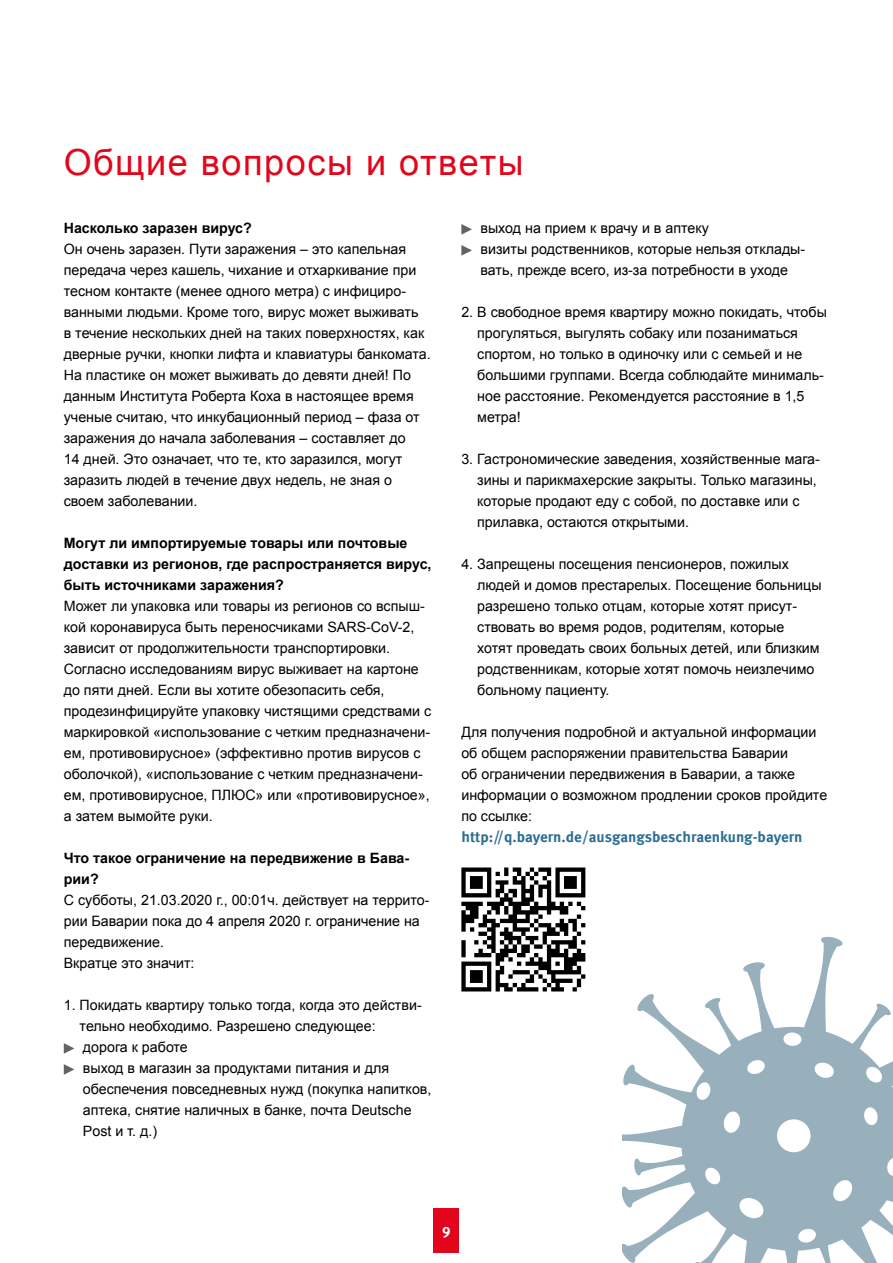
<style>
.page{position:relative;width:893px;height:1263px;background:#fff}
.page>*{position:absolute;margin:0;border:0;box-sizing:border-box;transform-origin:0 0}
.t1{font:36px "Arial";letter-spacing:.04em;color:#e3051b}
.t2{font:700 15px "Meta IGM";color:#2b6e92}
.t3{font:700 15px "Meta IGM";color:#fff}
.t4{font:14.25px/21px "Arial";color:#000}
.t5{font:700 14.25px/21px "Arial";color:#000}
</style>
<div class="page">
<div style="left:434px;top:1208px;width:25px;height:44px;background:#e3051b"></div>
<svg style="left:64px;top:1043px;width:10px;height:11px"></svg>
<svg style="left:64px;top:1064px;width:10px;height:11px"></svg>
<svg style="left:461px;top:224px;width:11px;height:11px"></svg>
<svg style="left:461px;top:245px;width:11px;height:11px"></svg>
<svg style="left:461px;top:867px;width:124px;height:124px"></svg>
<svg style="left:622px;top:936px;width:271px;height:327px"></svg>
<div style="left:777px;top:1119px;width:33px;height:33px;background:#fff;border-radius:50%"></div>
<svg style="left:738px;top:1196px;width:27px;height:23px"></svg>
<svg style="left:832px;top:1178px;width:21px;height:25px"></svg>
<svg style="left:863px;top:1106px;width:15px;height:20px"></svg>
<svg style="left:746px;top:1059px;width:20px;height:16px"></svg>
<svg style="left:723px;top:1111px;width:18px;height:23px"></svg>
<svg style="left:814px;top:1061px;width:21px;height:18px"></svg>
<svg style="left:865px;top:1066px;width:18px;height:18px"></svg>
<svg style="left:696px;top:1081px;width:15px;height:20px"></svg>
<svg style="left:797px;top:1228px;width:20px;height:15px"></svg>
<svg style="left:886px;top:1157px;width:7px;height:19px"></svg>
<div style="left:783px;top:1032px;width:19px;height:14px;background:#fff;border-radius:50%"></div>
<svg style="left:704px;top:1166px;width:17px;height:19px"></svg>
<h1 class="t1" style="left:64px;top:139px;width:461px">Общие вопросы и ответы</h1>
<p class="t5" style="left:64px;top:218px;width:190px">Насколько заразен вирус?</p>
<p class="t4" style="left:64px;top:239px;width:368px">Он очень заразен. Пути заражения – это капельная передача через кашель, чихание и отхаркивание при тесном контакте (менее одного метра) с инфициро&shy;ванными людьми. Кроме того, вирус может выживать<br>в течение нескольких дней на таких поверхностях, как дверные ручки, кнопки лифта и клавиатуры банкомата.<br>На пластике он может выживать до девяти дней! По данным Института Роберта Коха в настоящее время ученые считаю, что инкубационный период – фаза от заражения до начала заболевания – составляет до<br>14 дней. Это означает, что те, кто заразился, могут заразить людей в течение двух недель, не зная о своем заболевании.</p>
<p class="t5" style="left:64px;top:533px;width:369px">Могут ли импортируемые товары или почтовые доставки из регионов, где распространяется вирус, быть источниками заражения?</p>
<p class="t4" style="left:64px;top:596px;width:369px">Может ли упаковка или товары из регионов со вспыш&shy;кой коронавируса быть переносчиками SARS-CoV-2, зависит от продолжительности транспортировки.<br>Согласно исследованиям вирус выживает на картоне до пяти дней. Если вы хотите обезопасить себя, продезинфицируйте упаковку чистящими средствами с маркировкой «использование с четким предназначени&shy;ем, противовирусное» (эффективно против вирусов с оболочкой), «использование с четким предназначени&shy;ем, противовирусное, ПЛЮС» или «противовирусное», а затем вымойте руки.</p>
<p class="t5" style="left:64px;top:848px;width:347px">Что такое ограничение на передвижение в Бава&shy;рии?</p>
<p class="t4" style="left:64px;top:890px;width:367px">С субботы, 21.03.2020 г., 00:01ч. действует на террито&shy;рии Баварии пока до 4 апреля 2020 г. ограничение на передвижение.<br>Вкратце это значит:</p>
<p class="t4" style="left:80px;top:995px;width:353px;text-indent:-16px">1. Покидать квартиру только тогда, когда это действи&shy;тельно необходимо. Разрешено следующее:<br>дорога к работе<br>выход в магазин за продуктами питания и для обеспечения повседневных нужд (покупка напитков, аптека, снятие наличных в банке, почта Deutsche Post и т. д.)</p>
<p class="t4" style="left:480px;top:218px;width:326px">выход на прием к врачу и в аптеку<br>визиты родственников, которые нельзя отклады&shy;вать, прежде всего, из-за потребности в уходе</p>
<p class="t4" style="left:477px;top:302px;width:351px;text-indent:-16px">2. В свободное время квартиру можно покидать, чтобы прогуляться, выгулять собаку или позаниматься спортом, но только в одиночку или с семьей и не большими группами. Всегда соблюдайте минималь&shy;ное расстояние. Рекомендуется расстояние в 1,5 метра!</p>
<p class="t4" style="left:477px;top:449px;width:344px;text-indent:-16px">3. Гастрономические заведения, хозяйственные мага&shy;зины и парикмахерские закрыты. Только магазины, которые продают еду с собой, по доставке или с прилавка, остаются открытыми.</p>
<p class="t4" style="left:477px;top:554px;width:346px;text-indent:-16px">4. Запрещены посещения пенсионеров, пожилых людей и домов престарелых. Посещение больницы разрешено только отцам, которые хотят присут&shy;ствовать во время родов, родителям, которые хотят проведать своих больных детей, или близким родственникам, которые хотят помочь неизлечимо больному пациенту.</p>
<p class="t4" style="left:461px;top:722px;width:367px">Для получения подробной и актуальной информации об общем распоряжении правительства Баварии<br>об ограничении передвижения в Баварии, а также информации о возможном продлении сроков пройдите по ссылке:</p>
<p class="t2" style="left:461px;top:825px;width:343px">http://q.bayern.de/ausgangsbeschraenkung-bayern</p>
<p class="t3" style="left:442px;top:1220px;width:10px">9</p>
</div>
